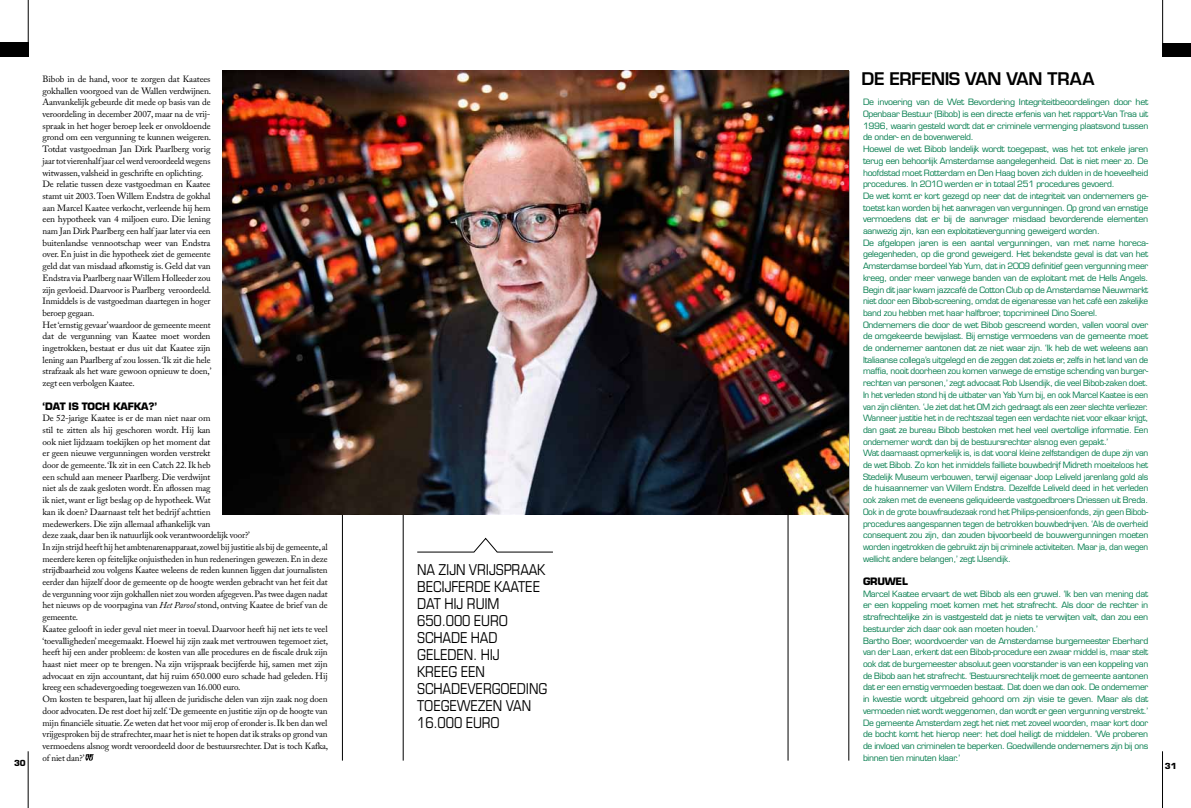
<style>
.page{position:relative;width:1191px;height:808px;background:#fff}
.page>*{position:absolute;margin:0;border:0;box-sizing:border-box;transform-origin:0 0}
.t1{font:600 17px "Eurostile LT Std";letter-spacing:-.015em;color:#000}
.t2{font:condensed 15px/17px "Eurostile LT Std";letter-spacing:-.01em;color:#000}
.t3{font:700 10px "Eurostile LT Std";letter-spacing:-.01em;color:#000}
.t4{font:9px/11.7px "Adobe Caslon Pro";letter-spacing:-.015em;color:#000}
.t5{font:8.5px/11.7px "Eurostile LT Std";letter-spacing:-.03em;color:#007b4b}
.t6{font:700 8.2px "Eurostile LT Std";color:#000}
.s1{font-style:italic}
</style>
<div class="page">
<hr style="left:788px;top:71px;width:1px;height:690px;background:#000">
<hr style="left:848px;top:71px;width:1px;height:690px;background:#000">
<hr style="left:28px;top:0;width:1px;height:57px;background:#000">
<hr style="left:28px;top:751px;width:1px;height:57px;background:#000">
<div style="left:0;top:43px;width:28px;height:14px;background:#000"></div>
<hr style="left:342px;top:70px;width:1px;height:691px;background:#000">
<hr style="left:403px;top:70px;width:1px;height:691px;background:#000">
<svg style="left:85px;top:754px;width:9px;height:7px"></svg>
<hr style="left:1162px;top:751px;width:1px;height:57px;background:#000">
<hr style="left:1162px;top:0;width:1px;height:57px;background:#000">
<div style="left:1162px;top:43px;width:29px;height:14px;background:#000"></div>
<img style="left:223px;top:70px;width:626px;height:445px">
<svg style="left:417px;top:538px;width:136px;height:14px"></svg>
<p class="t6" style="left:14px;top:757px;width:13px">30</p>
<p class="t4" style="left:43px;top:73px;width:170px">Bibob in de hand, voor te zorgen dat Kaatees gokhallen voorgoed van de Wallen verdwijnen.<br>Aanvankelijk gebeurde dit mede op basis van de veroordeling in december 2007, maar na de vrij&shy;spraak in het hoger beroep leek er onvoldoende grond om een vergunning te kunnen weigeren.<br>Totdat vastgoedman Jan Dirk Paarlberg vorig jaar tot vierenhalf jaar cel werd veroordeeld wegens witwassen, valsheid in geschrifte en oplichting.<br>De relatie tussen deze vastgoedman en Kaatee stamt uit 2003. Toen Willem Endstra de gokhal aan Marcel Kaatee verkocht, verleende hij hem een hypotheek van 4 miljoen euro. Die lening nam Jan Dirk Paarlberg een half jaar later via een buitenlandse vennootschap weer van Endstra over. En juist in die hypotheek ziet de gemeente geld dat van misdaad afkomstig is. Geld dat van Endstra via Paarlberg naar Willem Holleeder zou zijn gevloeid. Daarvoor is Paarlberg veroordeeld.<br>Inmiddels is de vastgoedman daartegen in hoger beroep gegaan.<br>Het ‘ernstig gevaar’ waardoor de gemeente meent dat de vergunning van Kaatee moet worden ingetrokken, bestaat er dus uit dat Kaatee zijn lening aan Paarlberg af zou lossen. ‘Ik zit die hele strafzaak als het ware gewoon opnieuw te doen,’ zegt een verbolgen Kaatee.</p>
<p class="t3" style="left:43px;top:400px;width:116px">‘DAT IS TOCH KAFKA?’</p>
<p class="t4" style="left:43px;top:412px;width:287px">De 52-jarige Kaatee is er de man niet naar om<br>stil te zitten als hij geschoren wordt. Hij kan<br>ook niet lijdzaam toekijken op het moment dat<br>er geen nieuwe vergunningen worden verstrekt<br>door de gemeente. ‘Ik zit in een Catch 22. Ik heb<br>een schuld aan meneer Paarlberg. Die verdwijnt<br>niet als de zaak gesloten wordt. En aflossen mag<br>ik niet, want er ligt beslag op de hypotheek. Wat<br>kan ik doen? Daarnaast telt het bedrijf achttien<br>medewerkers. Die zijn allemaal afhankelijk van<br>deze zaak, daar ben ik natuurlijk ook verantwoordelijk voor?’<br>In zijn strijd heeft hij het ambtenarenapparaat, zowel bij justitie als bij de gemeente, al meerdere keren op feitelijke onjuistheden in hun redeneringen gewezen. En in deze strijdbaarheid zou volgens Kaatee weleens de reden kunnen liggen dat journalisten eerder dan hijzelf door de gemeente op de hoogte werden gebracht van het feit dat de vergunning voor zijn gokhallen niet zou worden afgegeven. Pas twee dagen nadat het nieuws op de voorpagina van <span class="s1">Het Parool</span> stond, ontving Kaatee de brief van de gemeente.<br>Kaatee gelooft in ieder geval niet meer in toeval. Daarvoor heeft hij net iets te veel ‘toevalligheden’ meegemaakt. Hoewel hij zijn zaak met vertrouwen tegemoet ziet, heeft hij een ander probleem: de kosten van alle procedures en de fiscale druk zijn haast niet meer op te brengen. Na zijn vrijspraak becijferde hij, samen met zijn advocaat en zijn accountant, dat hij ruim 650.000 euro schade had geleden. Hij kreeg een schadevergoeding toegewezen van 16.000 euro.<br>Om kosten te besparen, laat hij alleen de juridische delen van zijn zaak nog doen door advocaten. De rest doet hij zelf. ‘De gemeente en justitie zijn op de hoogte van mijn financiële situatie. Ze weten dat het voor mij erop of eronder is. Ik ben dan wel vrijgesproken bij de strafrechter, maar het is niet te hopen dat ik straks op grond van vermoedens alsnog wordt veroordeeld door de bestuursrechter. Dat is toch Kafka, of niet dan?’</p>
<h2 class="t2" style="left:417px;top:561px;width:131px">NA ZIJN VRIJSPRAAK<br>BECIJFERDE KAATEE<br>DAT HIJ RUIM<br>650.000 EURO<br>SCHADE HAD<br>GELEDEN. HIJ<br>KREEG EEN<br>SCHADEVERGOEDING<br>TOEGEWEZEN VAN<br>16.000 EURO</h2>
<h1 class="t1" style="left:861px;top:68px;width:234px">DE ERFENIS VAN VAN TRAA</h1>
<p class="t5" style="left:863px;top:96px;width:287px">De invoering van de Wet Bevordering Integriteitbeoordelingen door het Openbaar Bestuur (Bibob) is een directe erfenis van het rapport-Van Traa uit 1996, waarin gesteld wordt dat er criminele vermenging plaatsvond tussen de onder- en de bovenwereld.<br>Hoewel de wet Bibob landelijk wordt toegepast, was het tot enkele jaren terug een behoorlijk Amsterdamse aangelegenheid. Dat is niet meer zo. De hoofdstad moet Rotterdam en Den Haag boven zich dulden in de hoeveelheid procedures. In 2010 werden er in totaal 251 procedures gevoerd.<br>De wet komt er kort gezegd op neer dat de integriteit van ondernemers ge&shy;toetst kan worden bij het aanvragen van vergunningen. Op grond van ernstige vermoedens dat er bij de aanvrager misdaad bevorderende elementen aanwezig zijn, kan een exploitatievergunning geweigerd worden.<br>De afgelopen jaren is een aantal vergunningen, van met name horeca&shy;gelegenheden, op die grond geweigerd. Het bekendste geval is dat van het Amsterdamse bordeel Yab Yum, dat in 2009 definitief geen vergunning meer kreeg, onder meer vanwege banden van de exploitant met de Hells Angels.<br>Begin dit jaar kwam jazzcafé de Cotton Club op de Amsterdamse Nieuwmarkt niet door een Bibob-screening, omdat de eigenaresse van het café een zakelijke band zou hebben met haar halfbroer, topcrimineel Dino Soerel.<br>Ondernemers die door de wet Bibob gescreend worden, vallen vooral over de omgekeerde bewijslast. Bij ernstige vermoedens van de gemeente moet de ondernemer aantonen dat ze niet waar zijn. ‘Ik heb de wet weleens aan Italiaanse collega’s uitgelegd en die zeggen dat zoiets er, zelfs in het land van de maffia, nooit doorheen zou komen vanwege de ernstige schending van burger&shy;rechten van personen,’ zegt advocaat Rob IJsendijk, die veel Bibob-zaken doet.<br>In het verleden stond hij de uitbater van Yab Yum bij, en ook Marcel Kaatee is een van zijn cliënten. ‘Je ziet dat het OM zich gedraagt als een zeer slechte verliezer.<br>Wanneer justitie het in de rechtszaal tegen een verdachte niet voor elkaar krijgt, dan gaat ze bureau Bibob bestoken met heel veel overtollige informatie. Een ondernemer wordt dan bij de bestuursrechter alsnog even gepakt.’<br>Wat daarnaast opmerkelijk is, is dat vooral kleine zelfstandigen de dupe zijn van de wet Bibob. Zo kon het inmiddels failliete bouwbedrijf Midreth moeiteloos het Stedelijk Museum verbouwen, terwijl eigenaar Joop Leliveld jarenlang gold als de huisaannemer van Willem Endstra. Dezelfde Leliveld deed in het verleden ook zaken met de eveneens geliquideerde vastgoedbroers Driessen uit Breda.<br>Ook in de grote bouwfraudezaak rond het Philips-pensioenfonds, zijn geen Bibob&shy;procedures aangespannen tegen de betrokken bouwbedrijven. ‘Als de overheid consequent zou zijn, dan zouden bijvoorbeeld de bouwvergunningen moeten worden ingetrokken die gebruikt zijn bij criminele activiteiten. Maar ja, dan wegen wellicht andere belangen,’ zegt IJsendijk.</p>
<p class="t3" style="left:863px;top:575px;width:46px">GRUWEL</p>
<p class="t5" style="left:863px;top:588px;width:287px">Marcel Kaatee ervaart de wet Bibob als een gruwel. ‘Ik ben van mening dat er een koppeling moet komen met het strafrecht. Als door de rechter in strafrechtelijke zin is vastgesteld dat je niets te verwijten valt, dan zou een bestuurder zich daar ook aan moeten houden.’<br>Bartho Boer, woordvoerder van de Amsterdamse burgemeester Eberhard van der Laan, erkent dat een Bibob-procedure een zwaar middel is, maar stelt ook dat de burgemeester absoluut geen voorstander is van een koppeling van de Bibob aan het strafrecht. ‘Bestuursrechtelijk moet de gemeente aantonen dat er een ernstig vermoeden bestaat. Dat doen we dan ook. De ondernemer in kwestie wordt uitgebreid gehoord om zijn visie te geven. Maar als dat vermoeden niet wordt weggenomen, dan wordt er geen vergunning verstrekt.’ De gemeente Amsterdam zegt het niet met zoveel woorden, maar kort door de bocht komt het hierop neer: het doel heiligt de middelen. ‘We proberen de invloed van criminelen te beperken. Goedwillende ondernemers zijn bij ons binnen tien minuten klaar.’</p>
<p class="t6" style="left:1164px;top:761px;width:13px">31</p>
</div>
